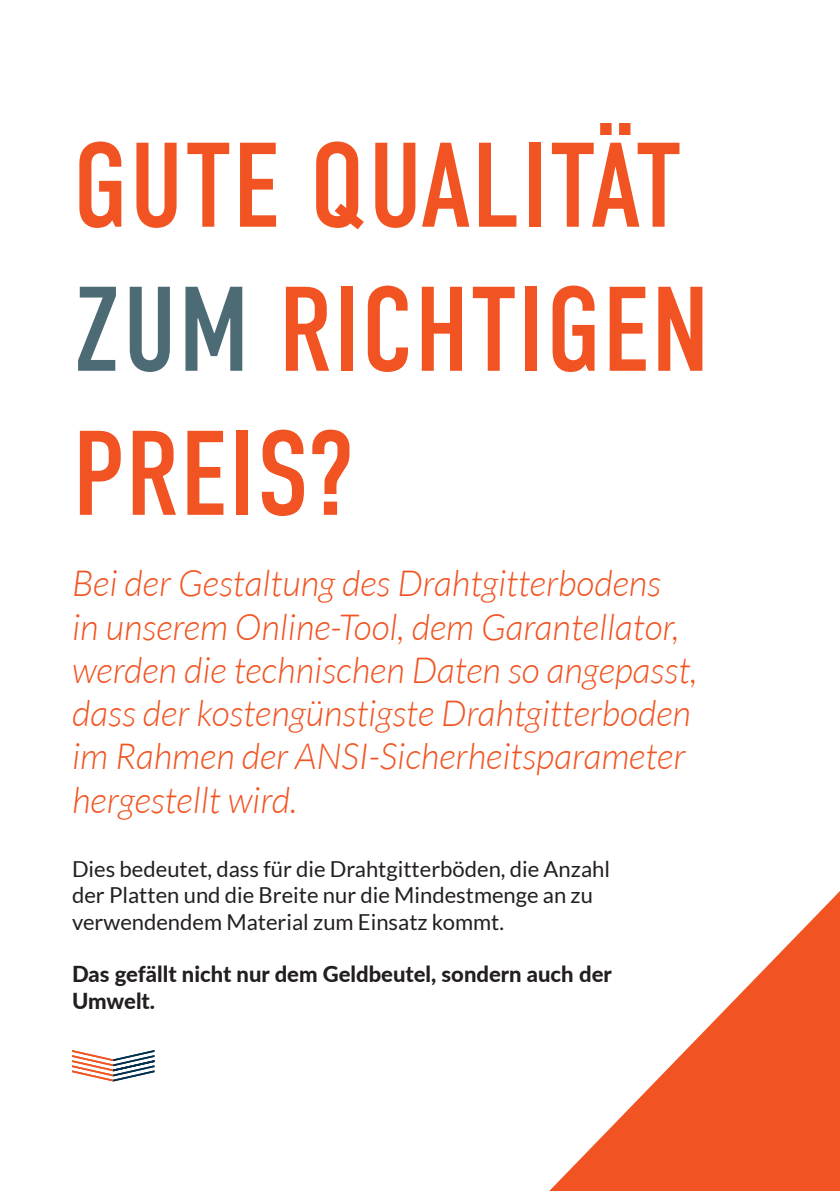
<style>
.page{position:relative;width:840px;height:1191px;background:#fff}
.page>*{position:absolute;margin:0;border:0;box-sizing:border-box;transform-origin:0 0}
.t1{font:120px/144px "DIN Condensed";letter-spacing:.01em;color:#f15422}
.t2{font:italic 300 36px/43.2px "Lato";color:#f15422}
.t3{font:22px/26.4px "Lato";color:#231f20}
.t4{font:800 22px/26.4px "Lato";color:#231f20}
.s1{color:#4c6b75}
</style>
<div class="page">
<svg style="left:72px;top:1050px;width:82px;height:31px"></svg>
<svg style="left:549px;top:892px;width:290px;height:299px"></svg>
<h1 class="t1" style="left:73px;top:116px;width:638px">GUTE QUALITÄT<br><span class="s1">ZUM</span> RICHTIGEN<br>PREIS?</h1>
<p class="t2" style="left:72px;top:563px;width:626px">Bei der Gestaltung des Drahtgitterbodens<br>in unserem Online-Tool, dem Garantellator, werden die technischen Daten so angepasst, dass der kostengünstigste Drahtgitterboden im Rahmen der ANSI-Sicherheitsparameter hergestellt wird.</p>
<p class="t3" style="left:72px;top:855px;width:539px">Dies bedeutet, dass für die Drahtgitterböden, die Anzahl der Platten und die Breite nur die Mindestmenge an zu verwendendem Material zum Einsatz kommt.</p>
<p class="t4" style="left:72px;top:960px;width:541px">Das gefällt nicht nur dem Geldbeutel, sondern auch der<br>Umwelt.</p>
</div>
